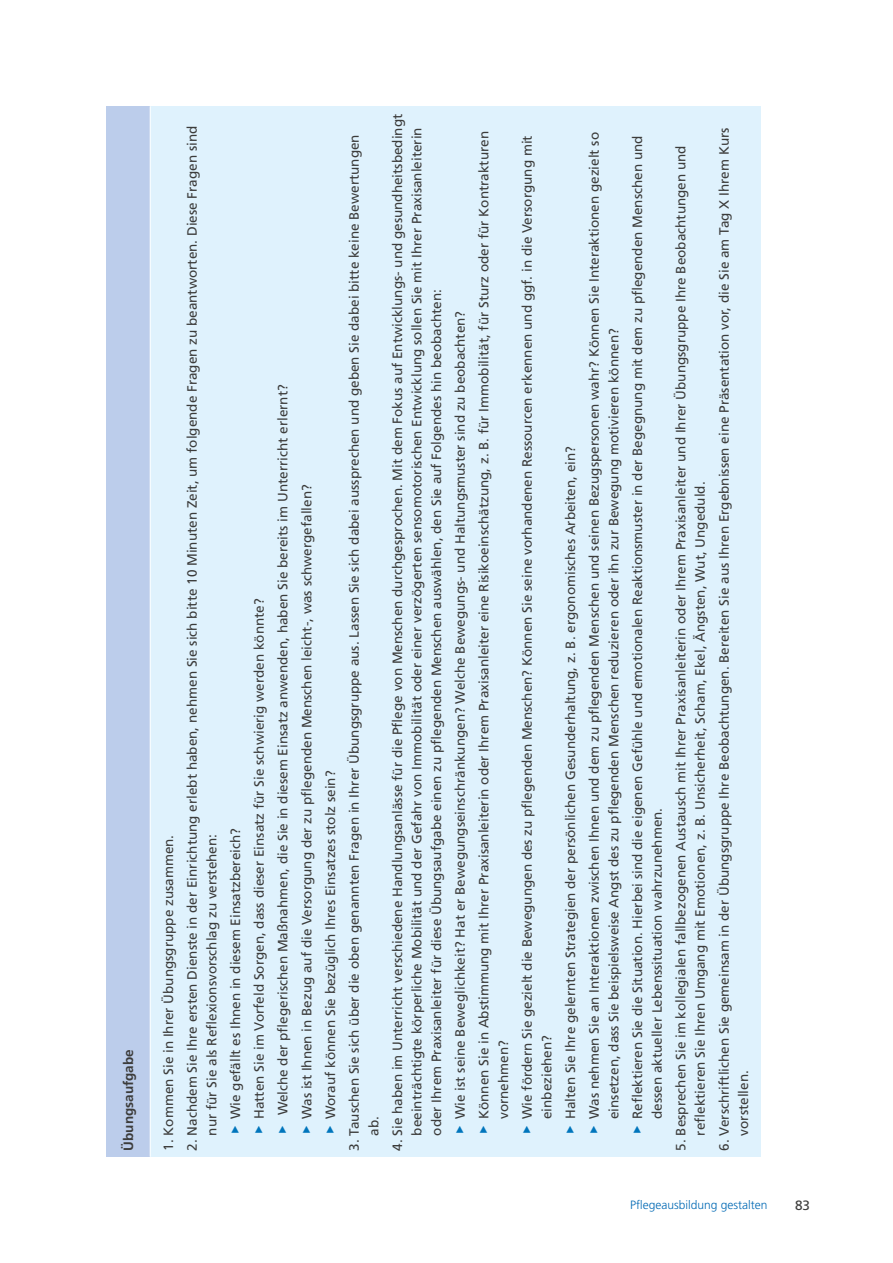
<style>
.page{position:relative;width:893px;height:1263px;background:#fff}
.page>*{position:absolute;margin:0;border:0;box-sizing:border-box;transform-origin:0 0}
.id1996{font:13.5px/19.5px "Frutiger LT Std";color:#3c3c3b}
.id252{font:13.5px/19.5px "Frutiger LT Std";color:#3c3c3b}
.id253{font:700 13.5px "Frutiger LT Std";color:#3c3c3b}
.t1{font:300 12px "Frutiger LT Std";color:#0069b4}
.s1{font-family:"Fago Pro";color:#0075bc}
</style>
<div class="page">
<div style="left:106px;top:106px;width:44px;height:1051px;background:#bccdeb"></div>
<div style="left:150px;top:106px;width:611px;height:1051px;background:#dff2fd"></div>
<hr style="left:150px;top:106px;width:1px;height:1051px;background:#fff">
<p class="id253" style="left:121px;top:1151px;width:103px;rotate:-90deg">Übungsaufgabe</p>
<p class="id252" style="left:159px;top:1151px;width:317px;rotate:-90deg">1. Kommen Sie in Ihrer Übungsgruppe zusammen.</p>
<p class="id252" style="left:182px;top:1136px;width:1011px;text-indent:-15px;rotate:-90deg">2. Nachdem Sie Ihre ersten Dienste in der Einrichtung erlebt haben, nehmen Sie sich bitte 10 Minuten Zeit, um folgende Fragen zu beantworten. Diese Fragen sind nur für Sie als Reflexionsvorschlag zu verstehen:</p>
<p class="id1996" style="left:226px;top:1134px;width:307px;rotate:-90deg"><span class="s1">▶</span> Wie gefällt es Ihnen in diesem Einsatzbereich?</p>
<p class="id1996" style="left:249px;top:1134px;width:537px;rotate:-90deg"><span class="s1">▶</span> Hatten Sie im Vorfeld Sorgen, dass dieser Einsatz für Sie schwierig werden könnte?</p>
<p class="id1996" style="left:273px;top:1134px;width:751px;rotate:-90deg"><span class="s1">▶</span> Welche der pflegerischen Maßnahmen, die Sie in diesem Einsatz anwenden, haben Sie bereits im Unterricht erlernt?</p>
<p class="id1996" style="left:297px;top:1134px;width:651px;rotate:-90deg"><span class="s1">▶</span> Was ist Ihnen in Bezug auf die Versorgung der zu pflegenden Menschen leicht-, was schwergefallen?</p>
<p class="id1996" style="left:321px;top:1134px;width:364px;rotate:-90deg"><span class="s1">▶</span> Worauf können Sie bezüglich Ihres Einsatzes stolz sein?</p>
<p class="id252" style="left:344px;top:1136px;width:1003px;text-indent:-15px;rotate:-90deg">3. Tauschen Sie sich über die oben genannten Fragen in Ihrer Übungsgruppe aus. Lassen Sie sich dabei aussprechen und geben Sie dabei bitte keine Bewertungen ab.</p>
<p class="id252" style="left:388px;top:1136px;width:1023px;text-indent:-15px;rotate:-90deg">4. Sie haben im Unterricht verschiedene Handlungsanlässe für die Pflege von Menschen durchgesprochen. Mit dem Fokus auf Entwicklungs- und gesundheitsbedingt beeinträchtigte körperliche Mobilität und der Gefahr von Immobilität oder einer verzögerten sensomotorischen Entwicklung sollen Sie mit Ihrer Praxisanleiterin oder Ihrem Praxisanleiter für diese Übungsaufgabe einen zu pflegenden Menschen auswählen, den Sie auf Folgendes hin beobachten:</p>
<p class="id1996" style="left:450px;top:1134px;width:824px;rotate:-90deg"><span class="s1">▶</span> Wie ist seine Beweglichkeit? Hat er Bewegungseinschränkungen? Welche Bewegungs- und Haltungsmuster sind zu beobachten?</p>
<p class="id1996" style="left:474px;top:1119px;width:990px;text-indent:-14px;rotate:-90deg"><span class="s1">▶</span> Können Sie in Abstimmung mit Ihrer Praxisanleiterin oder Ihrem Praxisanleiter eine Risikoeinschätzung, z. B. für Immobilität, für Sturz oder für Kontrakturen vornehmen?</p>
<p class="id1996" style="left:517px;top:1119px;width:985px;text-indent:-14px;rotate:-90deg"><span class="s1">▶</span> Wie fördern Sie gezielt die Bewegungen des zu pflegenden Menschen? Können Sie seine vorhandenen Ressourcen erkennen und ggf. in die Versorgung mit einbeziehen?</p>
<p class="id1996" style="left:561px;top:1134px;width:689px;rotate:-90deg"><span class="s1">▶</span> Halten Sie Ihre gelernten Strategien der persönlichen Gesunderhaltung, z. B. ergonomisches Arbeiten, ein?</p>
<p class="id1996" style="left:584px;top:1119px;width:988px;text-indent:-14px;rotate:-90deg"><span class="s1">▶</span> Was nehmen Sie an Interaktionen zwischen Ihnen und dem zu pflegenden Menschen und seinen Bezugspersonen wahr? Können Sie Interaktionen gezielt so einsetzen, dass Sie beispielsweise Angst des zu pflegenden Menschen reduzieren oder ihn zur Bewegung motivieren können?</p>
<p class="id1996" style="left:628px;top:1119px;width:985px;text-indent:-14px;rotate:-90deg"><span class="s1">▶</span> Reflektieren Sie die Situation. Hierbei sind die eigenen Gefühle und emotionalen Reaktionsmuster in der Begegnung mit dem zu pflegenden Menschen und dessen aktueller Lebenssituation wahrzunehmen.</p>
<p class="id252" style="left:671px;top:1136px;width:992px;text-indent:-15px;rotate:-90deg">5. Besprechen Sie im kollegialen fallbezogenen Austausch mit Ihrer Praxisanleiterin oder Ihrem Praxisanleiter und Ihrer Übungsgruppe Ihre Beobachtungen und reflektieren Sie Ihren Umgang mit Emotionen, z. B. Unsicherheit, Scham, Ekel, Ängsten, Wut, Ungeduld.</p>
<p class="id252" style="left:714px;top:1136px;width:1009px;text-indent:-15px;rotate:-90deg">6. Verschriftlichen Sie gemeinsam in der Übungsgruppe Ihre Beobachtungen. Bereiten Sie aus Ihren Ergebnissen eine Präsentation vor, die Sie am Tag X Ihrem Kurs vorstellen.</p>
<p class="t1" style="left:630px;top:1198px;width:139px">Pflegeausbildung gestalten</p>
<p class="id252" style="left:795px;top:1195px;width:17px">83</p>
</div>
